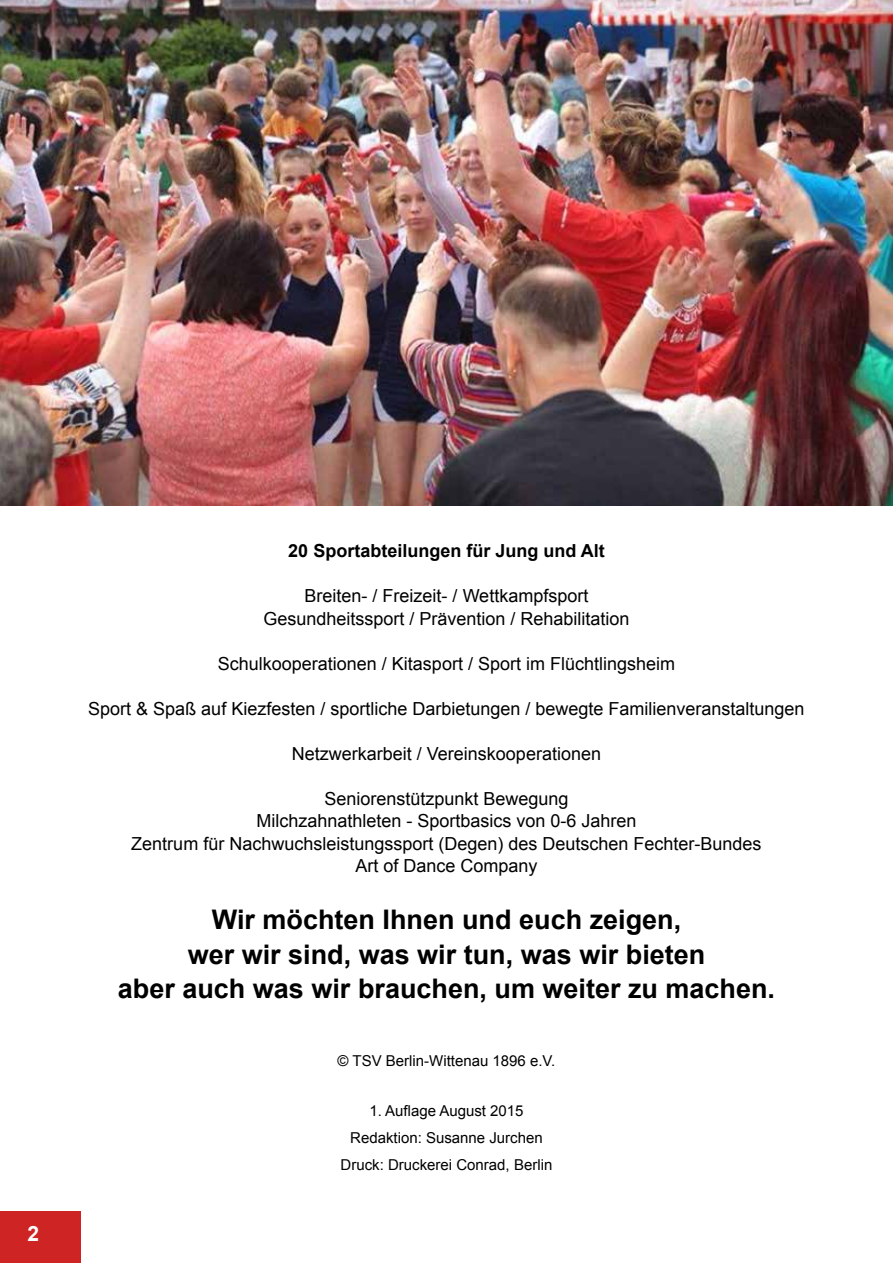
<style>
.page{position:relative;width:893px;height:1263px;background:#fff}
.page>*{position:absolute;margin:0;border:0;box-sizing:border-box;transform-origin:0 0}
.t1{font:700 27px/34.5px "Arial";color:#000;text-align:center}
.t2{font:700 21px "Arial";color:#fff}
.t3{font:18px/22.5px "Arial";color:#000;text-align:center}
.t4{font:700 18px "Arial";color:#000}
.t5{font:15px/27px "Arial";color:#000;text-align:center}
</style>
<div class="page">
<img style="left:0;top:0;width:893px;height:506px">
<div style="left:0;top:1212px;width:81px;height:51px;background:#ce2424"></div>
<p class="t2" style="left:27px;top:1219px;width:13px">2</p>
<p class="t4" style="left:288px;top:538px;width:318px">20 Sportabteilungen für Jung und Alt</p>
<p class="t3" style="left:263px;top:585px;width:368px">Breiten- / Freizeit- / Wettkampfsport<br>Gesundheitssport / Prävention / Rehabilitation</p>
<p class="t3" style="left:218px;top:652px;width:459px">Schulkooperationen / Kitasport / Sport im Flüchtlingsheim</p>
<p class="t3" style="left:88px;top:697px;width:718px">Sport &amp; Spaß auf Kiezfesten / sportliche Darbietungen / bewegte Familienveranstaltungen</p>
<p class="t3" style="left:292px;top:742px;width:311px">Netzwerkarbeit / Vereinskooperationen</p>
<p class="t3" style="left:131px;top:787px;width:632px">Seniorenstützpunkt Bewegung<br>Milchzahnathleten - Sportbasics von 0-6 Jahren<br>Zentrum für Nachwuchsleistungssport (Degen) des Deutschen Fechter-Bundes Art of Dance Company</p>
<h1 class="t1" style="left:118px;top:903px;width:659px">Wir möchten Ihnen und euch zeigen,<br>wer wir sind, was wir tun, was wir bieten<br>aber auch was wir brauchen, um weiter zu machen.</h1>
<p class="t5" style="left:338px;top:1047px;width:219px">© TSV Berlin-Wittenau 1896 e.V.</p>
<p class="t5" style="left:341px;top:1096px;width:213px">1. Auflage August 2015<br>Redaktion: Susanne Jurchen<br>Druck: Druckerei Conrad, Berlin</p>
</div>
